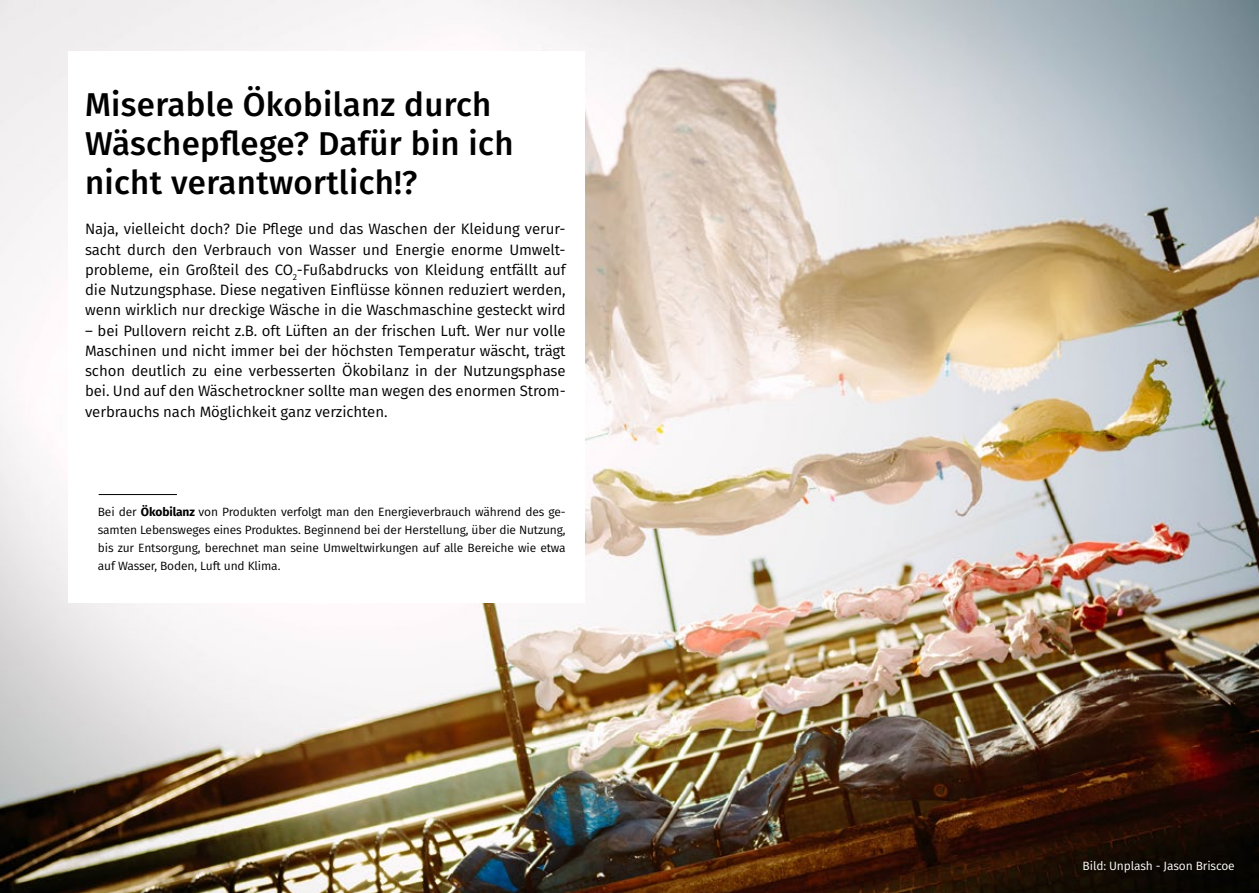
<style>
.page{position:relative;width:1259px;height:893px;background:#fff}
.page>*{position:absolute;margin:0;border:0;box-sizing:border-box;transform-origin:0 0}
.t1{font:500 33px/39px "Fira Sans";letter-spacing:.01em;color:#000}
.t2{font:15px/20.2px "Fira Sans";letter-spacing:-.005em;color:#000;text-align:justify}
.t3{font:12px/18px "Fira Sans";letter-spacing:-.01em;color:#000;text-align:justify}
.t4{font:12px "Fira Sans";letter-spacing:-.01em;color:#fff}
.s1{font-weight:700}
</style>
<div class="page">
<img style="left:0;top:0;width:1259px;height:893px">
<div style="left:68px;top:51px;width:516px;height:552px;background:#fff"></div>
<hr style="left:99px;top:494px;width:78px;height:1px;background:#000">
<h1 class="t1" style="left:85px;top:83px;width:430px">Miserable Ökobilanz durch<br>Wäschepflege? Dafür bin ich nicht verantwortlich!?</h1>
<p class="t2" style="left:85px;top:219px;width:482px">Naja, vielleicht doch? Die Pflege und das Waschen der Kleidung verur&shy;sacht durch den Verbrauch von Wasser und Energie enorme Umwelt&shy;probleme, ein Großteil des CO<sub>2</sub>-Fußabdrucks von Kleidung entfällt auf die Nutzungsphase. Diese negativen Einflüsse können reduziert werden, wenn wirklich nur dreckige Wäsche in die Waschmaschine gesteckt wird</p>
<p class="t2" style="left:85px;top:320px;width:482px">– bei Pullovern reicht z.B. oft Lüften an der frischen Luft. Wer nur volle Maschinen und nicht immer bei der höchsten Temperatur wäscht, trägt schon deutlich zu eine verbesserten Ökobilanz in der Nutzungsphase bei. Und auf den Wäschetrockner sollte man wegen des enormen Strom&shy;verbrauchs nach Möglichkeit ganz verzichten.</p>
<p class="t3" style="left:98px;top:502px;width:469px">Bei der <span class="s1">Ökobilanz</span> von Produkten verfolgt man den Energieverbrauch während des ge&shy;samten Lebensweges eines Produktes. Beginnend bei der Herstellung, über die Nutzung, bis zur Entsorgung, berechnet man seine Umweltwirkungen auf alle Bereiche wie etwa auf Wasser, Boden, Luft und Klima.</p>
<p class="t4" style="left:1082px;top:857px;width:154px">Bild: Unplash - Jason Briscoe</p>
</div>
